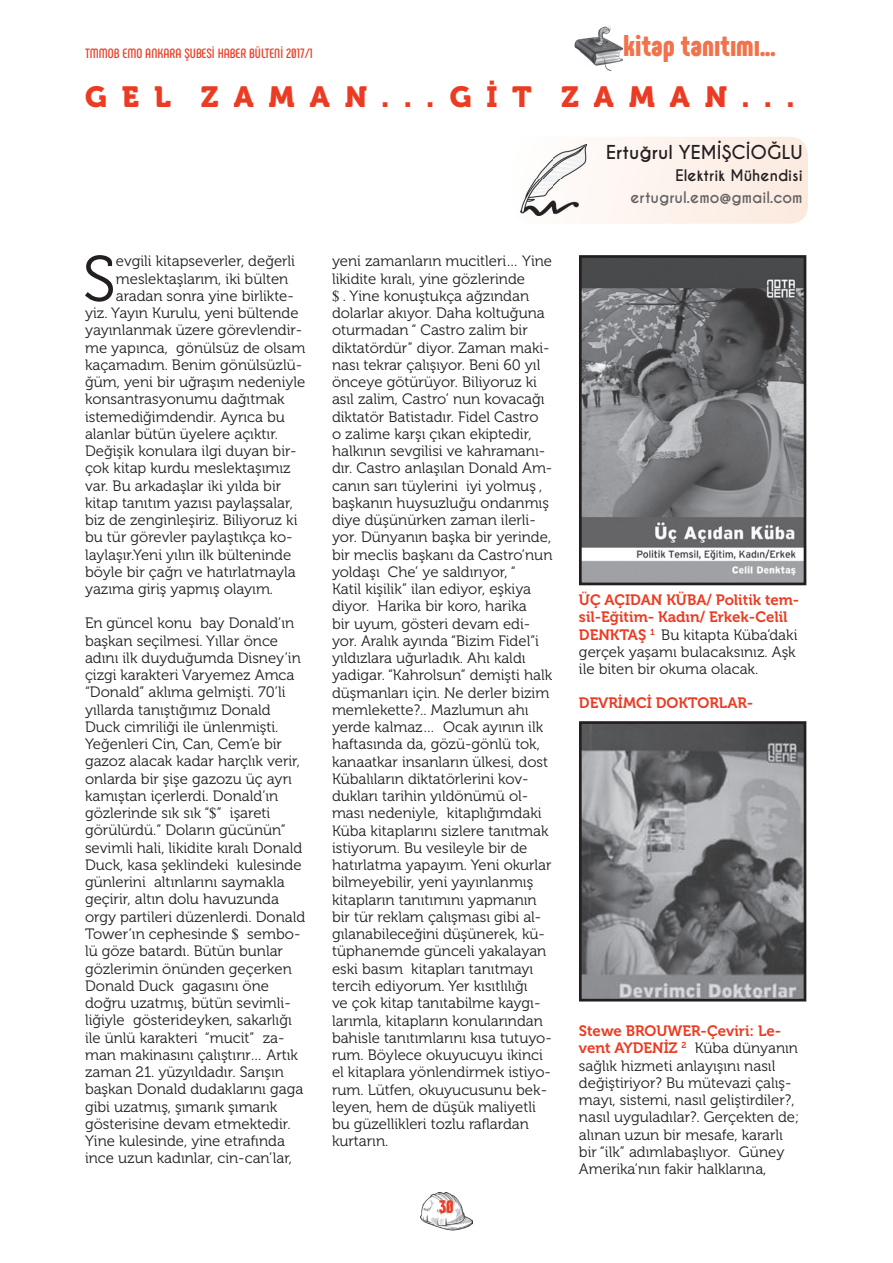
<style>
.page{position:relative;width:893px;height:1263px;background:#fff}
.page>*{position:absolute;margin:0;border:0;box-sizing:border-box;transform-origin:0 0}
.t1{font:64.05px "Museo 300";color:#231f20}
.t2{font:900 30px "Phenomena";color:#f0734b}
.t3{font:28.95px "Museo 900";color:#eb3c23}
.t4{font:700 18px "Caviar Dreams";color:#231f20}
.t5{font:900 18px "Phenomena";color:#eb3c23}
.t6{font:15px/17.2px "Museo 300";color:#231f20}
.t7{font:15px/17.2px "Museo 700";color:#eb3c23}
.t8{font:700 15px "Caviar Dreams";color:#636366}
.t9{font:700 15px "Caviar Dreams";color:#231f20}
.t10{font:700 13.5px "Phenomena";color:#eb3c23}
.s1{font-family:"Times New Roman"}
.s2{font-family:"Museo 700";color:#eb3c23}
</style>
<div class="page">
<img style="left:420px;top:1192px;width:53px;height:38px">
<svg style="left:584px;top:137px;width:224px;height:87px"></svg>
<img style="left:520px;top:144px;width:67px;height:72px">
<img style="left:583px;top:259px;width:219px;height:322px">
<div style="left:579px;top:255px;width:227px;height:330px;border:3px solid #231f20"></div>
<img style="left:583px;top:725px;width:219px;height:272px">
<div style="left:579px;top:721px;width:227px;height:280px;border:3px solid #231f20"></div>
<img style="left:575px;top:26px;width:47px;height:44px">
<p class="t10" style="left:85px;top:45px;width:229px">TMMOB EMO ANKARA ŞUBESİ HABER BÜLTENİ 2017/1</p>
<h2 class="t2" style="left:623px;top:26px;width:154px">kitap tanıtımı...</h2>
<h3 class="t3" style="left:85px;top:80px;width:711px">G E L Z A M A N . . . G İ T Z A M A N . . .</h3>
<h1 class="t1" style="left:83px;top:244px;width:35px">S</h1>
<p class="t6" style="left:116px;top:253px;width:181px">evgili kitapseverler, değerli</p>
<p class="t6" style="left:116px;top:270px;width:174px">meslektaşlarım, iki bülten</p>
<p class="t6" style="left:116px;top:287px;width:180px">aradan sonra yine birlikte-</p>
<p class="t6" style="left:85px;top:305px;width:215px">yiz. Yayın Kurulu, yeni bültende</p>
<p class="t6" style="left:85px;top:322px;width:219px">yayınlanmak üzere görevlendir-</p>
<p class="t6" style="left:85px;top:339px;width:222px">me yapınca, gönülsüz de olsam</p>
<p class="t6" style="left:85px;top:356px;width:219px">kaçamadım. Benim gönülsüzlü-</p>
<p class="t6" style="left:85px;top:374px;width:222px">ğüm, yeni bir uğraşım nedeniyle</p>
<p class="t6" style="left:85px;top:391px;width:201px">konsantrasyonumu dağıtmak</p>
<p class="t6" style="left:85px;top:408px;width:201px">istemediğimdendir. Ayrıca bu</p>
<p class="t6" style="left:85px;top:425px;width:195px">alanlar bütün üyelere açıktır.</p>
<p class="t6" style="left:85px;top:443px;width:213px">Değişik konulara ilgi duyan bir-</p>
<p class="t6" style="left:85px;top:460px;width:207px">çok kitap kurdu meslektaşımız</p>
<p class="t6" style="left:85px;top:477px;width:198px">var. Bu arkadaşlar iki yılda bir</p>
<p class="t6" style="left:85px;top:494px;width:209px">kitap tanıtım yazısı paylaşsalar,</p>
<p class="t6" style="left:85px;top:512px;width:214px">biz de zenginleşiriz. Biliyoruz ki</p>
<p class="t6" style="left:85px;top:529px;width:209px">bu tür görevler paylaştıkça ko-</p>
<p class="t6" style="left:85px;top:546px;width:208px">laylaşır.Yeni yılın ilk bülteninde</p>
<p class="t6" style="left:85px;top:563px;width:212px">böyle bir çağrı ve hatırlatmayla</p>
<p class="t6" style="left:85px;top:581px;width:190px">yazıma giriş yapmış olayım.</p>
<p class="t6" style="left:85px;top:615px;width:222px">En güncel konu bay Donald’ın başkan seçilmesi. Yıllar önce adını ilk duyduğumda Disney’in çizgi karakteri Varyemez Amca “Donald” aklıma gelmişti. 70’li yıllarda tanıştığımız Donald<br>Duck cimriliği ile ünlenmişti.<br>Yeğenleri Cin, Can, Cem’e bir gazoz alacak kadar harçlık verir, onlarda bir şişe gazozu üç ayrı kamıştan içerlerdi. Donald’ın gözlerinde sık sık “<span class="s1">$</span>” işareti görülürdü.” Doların gücünün” sevimli hali, likidite kıralı Donald<br>Duck, kasa şeklindeki kulesinde günlerini altınlarını saymakla geçirir, altın dolu havuzunda orgy partileri düzenlerdi. Donald<br>Tower’ın cephesinde <span class="s1">$</span> sembo&shy;lü göze batardı. Bütün bunlar gözlerimin önünden geçerken<br>Donald Duck gagasını öne doğru uzatmış, bütün sevimli&shy;liğiyle gösterideyken, sakarlığı ile ünlü karakteri “mucit” za&shy;man makinasını çalıştırır… Artık zaman 21. yüzyıldadır. Sarışın başkan Donald dudaklarını gaga gibi uzatmış, şımarık şımarık gösterisine devam etmektedir.<br>Yine kulesinde, yine etrafında ince uzun kadınlar, cin-can’lar,</p>
<p class="t6" style="left:332px;top:253px;width:222px">yeni zamanların mucitleri… Yine likidite kıralı, yine gözlerinde<br><span class="s1">$</span> . Yine konuştukça ağzından dolarlar akıyor. Daha koltuğuna oturmadan “ Castro zalim bir diktatördür” diyor. Zaman maki&shy;nası tekrar çalışıyor. Beni 60 yıl önceye götürüyor. Biliyoruz ki asıl zalim, Castro’ nun kovacağı diktatör Batistadır. Fidel Castro<br>o zalime karşı çıkan ekiptedir, halkının sevgilisi ve kahramanı&shy;dır. Castro anlaşılan Donald Am&shy;canın sarı tüylerini iyi yolmuş , başkanın huysuzluğu ondanmış diye düşünürken zaman ilerli&shy;yor. Dünyanın başka bir yerinde, bir meclis başkanı da Castro’nun yoldaşı Che’ ye saldırıyor, “<br>Katil kişilik” ilan ediyor, eşkiya diyor. Harika bir koro, harika<br>bir uyum, gösteri devam edi&shy;yor. Aralık ayında “Bizim Fidel”i yıldızlara uğurladık. Ahı kaldı yadigar. “Kahrolsun” demişti halk düşmanları için. Ne derler bizim memlekette?.. Mazlumun ahı yerde kalmaz… Ocak ayının ilk haftasında da, gözü-gönlü tok, kanaatkar insanların ülkesi, dost<br>Kübalıların diktatörlerini kov&shy;dukları tarihin yıldönümü ol&shy;ması nedeniyle, kitaplığımdaki<br>Küba kitaplarını sizlere tanıtmak istiyorum. Bu vesileyle bir de hatırlatma yapayım. Yeni okurlar bilmeyebilir, yeni yayınlanmış kitapların tanıtımını yapmanın bir tür reklam çalışması gibi al&shy;gılanabileceğini düşünerek, kü&shy;tüphanemde günceli yakalayan eski basım kitapları tanıtmayı tercih ediyorum. Yer kısıtlılığı<br>ve çok kitap tanıtabilme kaygı&shy;larımla, kitapların konularından bahisle tanıtımlarını kısa tutuyo&shy;rum. Böylece okuyucuyu ikinci el kitaplara yönlendirmek istiyo&shy;rum. Lütfen, okuyucusunu bek&shy;leyen, hem de düşük maliyetli bu güzellikleri tozlu raflardan kurtarın.</p>
<p class="t5" style="left:439px;top:1195px;width:17px">30</p>
<p class="t4" style="left:606px;top:141px;width:198px">Ertuğrul YEMIŞCIOĞLU</p>
<p class="t9" style="left:675px;top:166px;width:129px">Elektrik Mühendisi</p>
<p class="t8" style="left:630px;top:188px;width:174px">ertugrul.emo@gmail.com</p>
<p class="t4" style="left:717px;top:126px;width:6px">.</p>
<p class="t4" style="left:746px;top:126px;width:6px">.</p>
<p class="t7" style="left:579px;top:591px;width:222px">ÜÇ AÇIDAN KÜBA/ Politik tem&shy;sil-Eğitim- Kadın/ Erkek-Celil</p>
<p class="t6" style="left:579px;top:626px;width:220px;text-align:justify"><span class="s2">DENKTAŞ</span> <sup>1</sup> Bu kitapta Küba’daki gerçek yaşamı bulacaksınız. Aşk ile biten bir okuma olacak.</p>
<p class="t7" style="left:579px;top:695px;width:176px">DEVRİMCİ DOKTORLAR-</p>
<p class="t7" style="left:579px;top:1022px;width:204px">Stewe BROUWER-Çeviri: Le-</p>
<p class="t6" style="left:579px;top:1040px;width:222px"><span class="s2">vent AYDENİZ</span> <sup>2</sup> Küba dünyanın sağlık hizmeti anlayışını nasıl değiştiriyor? Bu mütevazi çalış&shy;mayı, sistemi, nasıl geliştirdiler?, nasıl uyguladılar?. Gerçekten de; alınan uzun bir mesafe, kararlı bir “ilk” adımlabaşlıyor. Güney Amerika’nın fakir halklarına,</p>
</div>
